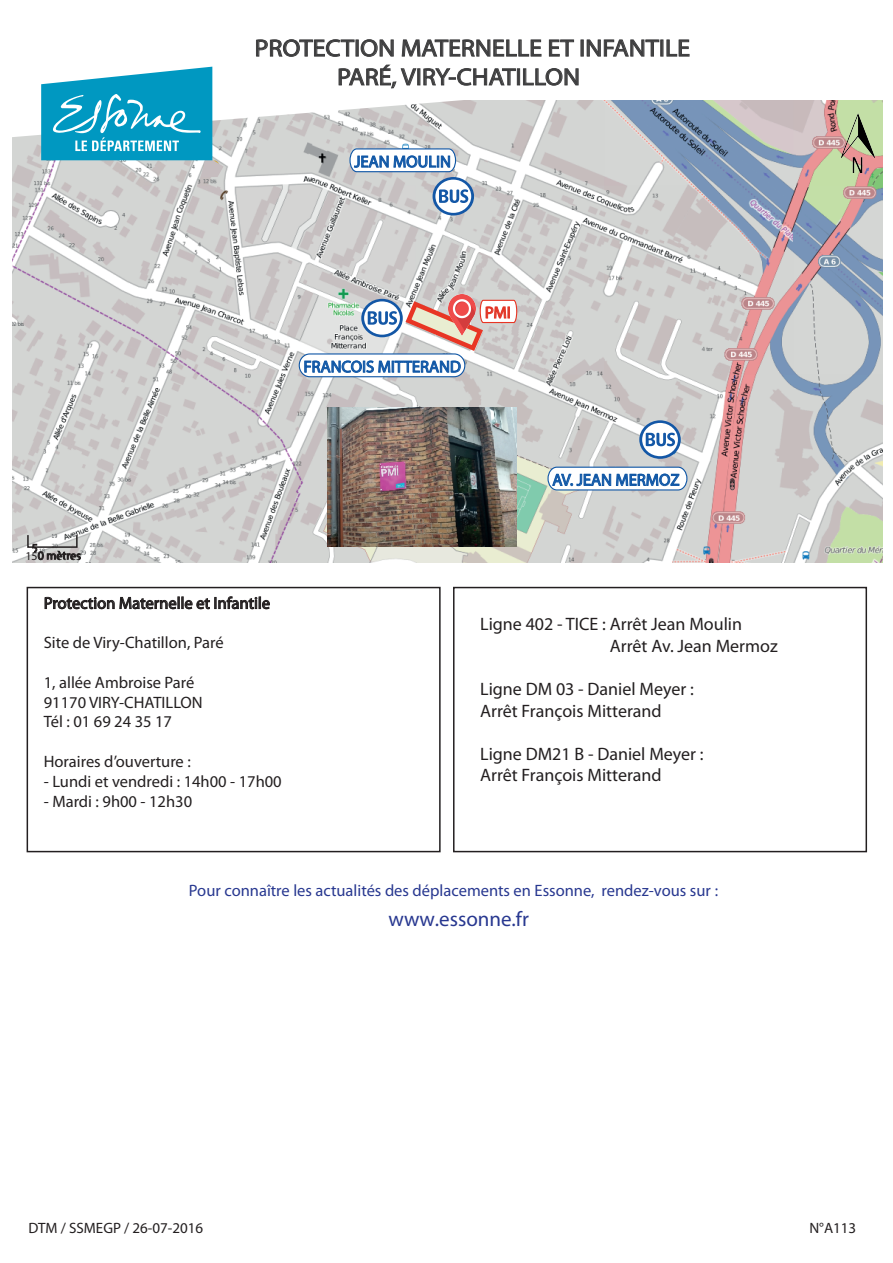
<style>
.page{position:relative;width:893px;height:1263px;background:#fff}
.page>*{position:absolute;margin:0;border:0;box-sizing:border-box;transform-origin:0 0}
.t1{font:700 24px/28.8px "Myriad Web Pro";color:#3e3e3f;scale:1.08 1}
.t2{font:700 21px "Myriad Web Pro";color:#283890}
.t3{font:18px/21.6px "Myriad Pro";color:#231f20}
.t4{font:16.5px/19.8px "Myriad Web Pro";color:#231f20}
.t5{font:16.5px "Myriad Web Pro";color:#283890}
.t6{font:16.5px "Myriad Web Pro";color:#1057a6}
.t7{font:700 16.5px "Myriad Web Pro";color:#231f20}
.t8{font:16.5px "Myriad Web Pro";color:#c02c25}
.t9{font:15px "Myriad Pro";color:#231f20}
.t10{font:12px "Myriad Web Pro";color:#231f20}
.s1{font-weight:400}
</style>
<div class="page">
<img style="left:13px;top:138px;width:869px;height:424px">
<svg style="left:12px;top:39px;width:871px;height:99px"></svg>
<img style="left:841px;top:113px;width:33px;height:60px">
<svg style="left:639px;top:420px;width:42px;height:39px"></svg>
<div style="left:642px;top:423px;width:36px;height:33px;background:#fff;border-radius:50%"></div>
<svg style="left:646px;top:433px;width:29px;height:13px"></svg>
<svg style="left:433px;top:177px;width:41px;height:38px"></svg>
<div style="left:435px;top:180px;width:36px;height:33px;background:#fff;border-radius:50%"></div>
<svg style="left:439px;top:189px;width:29px;height:14px"></svg>
<svg style="left:41px;top:67px;width:182px;height:110px"></svg>
<img style="left:448px;top:295px;width:28px;height:3px">
<svg style="left:349px;top:148px;width:108px;height:25px"></svg>
<div style="left:299px;top:354px;width:166px;height:23px;background:#fff;border-radius:11px"></div>
<div style="left:299px;top:353px;width:166px;height:24px;border:1px solid #1057a6;border-radius:11px"></div>
<svg style="left:547px;top:466px;width:141px;height:25px"></svg>
<svg style="left:304px;top:298px;width:214px;height:75px"></svg>
<div style="left:581px;top:40px;width:3px;height:17px;border:1px solid #3e3e3f"></div>
<svg style="left:586px;top:39px;width:74px;height:18px"></svg>
<div style="left:660px;top:40px;width:3px;height:17px;border:1px solid #3e3e3f"></div>
<svg style="left:666px;top:39px;width:24px;height:18px"></svg>
<svg style="left:256px;top:39px;width:323px;height:50px"></svg>
<svg style="left:32px;top:543px;width:49px;height:17px"></svg>
<div style="left:27px;top:534px;width:51px;height:14px;border:2px solid #231f20"></div>
<svg style="left:44px;top:596px;width:226px;height:14px"></svg>
<div style="left:27px;top:587px;width:414px;height:265px;border:2px solid #231f20"></div>
<div style="left:453px;top:587px;width:414px;height:265px;border:2px solid #231f20"></div>
<img style="left:327px;top:408px;width:190px;height:138px">
<h1 class="t1" style="left:337px;top:33px;width:328px;text-indent:-83px">PROTECTION MATERNELLE ET INFANTILE<br>PARÉ, VIRY-CHATILLON</h1>
<p class="t6" style="left:354px;top:151px;width:98px">JEAN MOULIN</p>
<p class="t6" style="left:304px;top:356px;width:159px">FRANCOIS MITTERAND</p>
<p class="t8" style="left:485px;top:302px;width:27px">PMI</p>
<p class="t10" style="left:25px;top:548px;width:57px">150 mètres</p>
<p class="t4" style="left:44px;top:593px;width:228px">Protection Maternelle et Infantile</p>
<p class="t4" style="left:44px;top:632px;width:181px">Site de Viry-Chatillon, Paré</p>
<p class="t4" style="left:44px;top:672px;width:160px">1, allée Ambroise Paré<br>91170 VIRY-CHATILLON</p>
<p class="t7" style="left:44px;top:712px;width:130px">Tél : 01 69 24 35 17</p>
<p class="t7" style="left:44px;top:751px;width:148px">Horaires d’ouverture <span class="s1">:</span></p>
<p class="t4" style="left:44px;top:771px;width:239px">- Lundi et vendredi : 14h00 - 17h00</p>
<p class="t4" style="left:44px;top:791px;width:150px">- Mardi : 9h00 - 12h30</p>
<p class="t6" style="left:552px;top:470px;width:129px">AV. JEAN MERMOZ</p>
<p class="t3" style="left:610px;top:613px;width:169px;text-indent:-130px">Ligne 402 - TICE : Arrêt Jean Moulin<br>Arrêt Av. Jean Mermoz</p>
<p class="t3" style="left:480px;top:678px;width:215px">Ligne DM 03 - Daniel Meyer :<br>Arrêt François Mitterand</p>
<p class="t3" style="left:480px;top:743px;width:225px">Ligne DM21 B - Daniel Meyer :<br>Arrêt François Mitterand</p>
<p class="t5" style="left:189px;top:880px;width:531px">Pour connaître les actualités des déplacements en Essonne, rendez-vous sur :</p>
<p class="t2" style="left:389px;top:906px;width:142px">www.essonne.fr</p>
<p class="t9" style="left:28px;top:1218px;width:176px">DTM / SSMEGP / 26-07-2016</p>
<p class="t9" style="left:809px;top:1218px;width:48px">N°A113</p>
</div>
